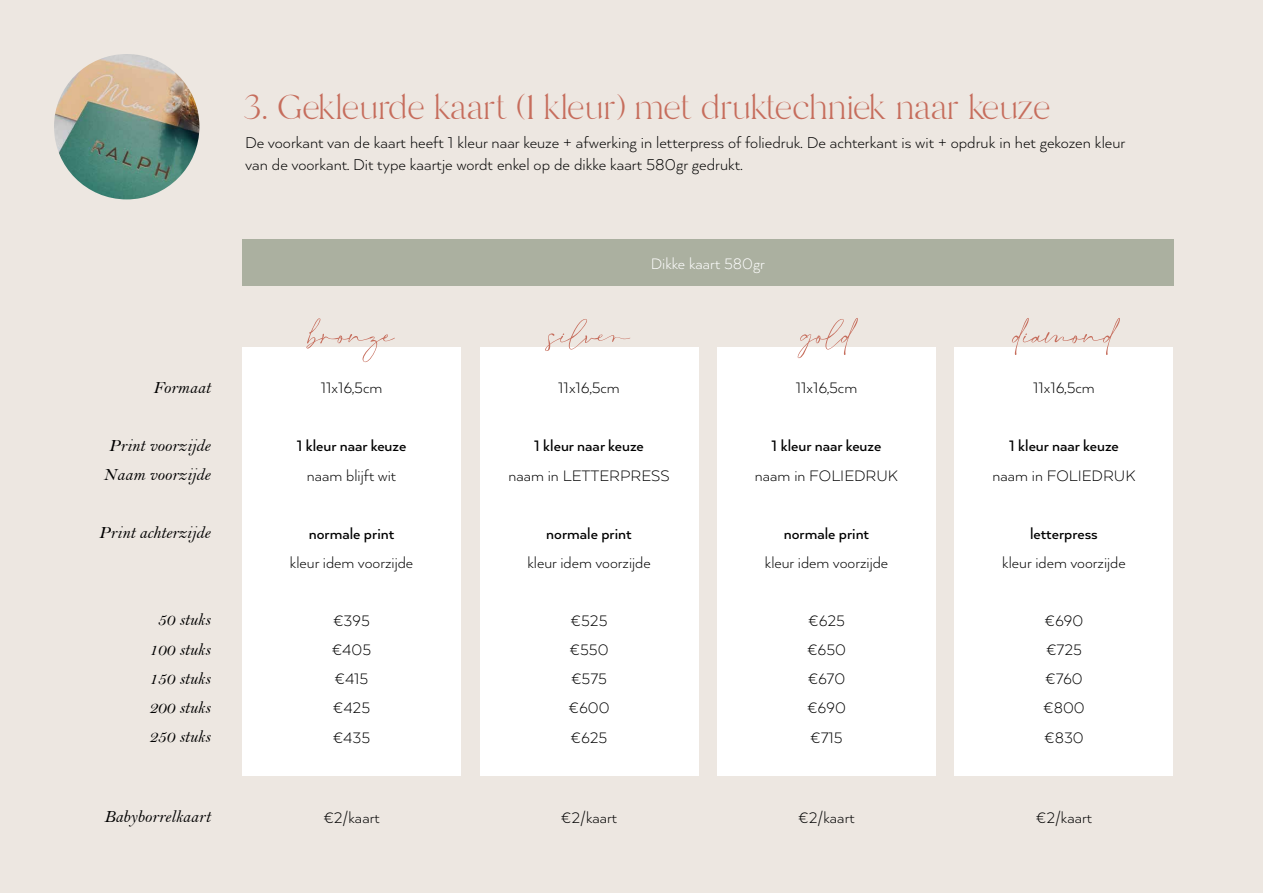
<style>
.page{position:relative;width:1263px;height:893px;background:#ede7e1}
.page>*{position:absolute;margin:0;border:0;box-sizing:border-box;transform-origin:0 0}
.t1{font:51.9px "Salty Feathers";color:#c66d5c}
.t2{font:49.5px "Branch";color:#c66d5c}
.t3{font:300 18px/21.6px "Arquitecta";color:#000}
.t4{font:300 17.4px/29.1px "Arquitecta";color:#000}
.t5{font:500 17.4px "Arquitecta";color:#000}
.t6{font:17.4px/29.1px "Bell MT Italic";color:#000;text-align:center}
.t7{font:300 17.4px "Arquitecta";color:#fff}
</style>
<div class="page">
<div style="left:242px;top:347px;width:219px;height:429px;background:#fff"></div>
<div style="left:480px;top:347px;width:218px;height:429px;background:#fff"></div>
<div style="left:717px;top:347px;width:219px;height:429px;background:#fff"></div>
<div style="left:242px;top:239px;width:931px;height:47px;background:#abb0a0"></div>
<div style="left:954px;top:347px;width:219px;height:429px;background:#fff"></div>
<img style="left:54px;top:54px;width:145px;height:145px;border-radius:73px">
<h2 class="t2" style="left:242px;top:85px;width:810px">3. Gekleurde kaart (1 kleur) met druktechniek naar keuze</h2>
<p class="t3" style="left:245px;top:131px;width:882px">De voorkant van de kaart heeft 1 kleur naar keuze + afwerking in letterpress of foliedruk. De achterkant is wit + opdruk in het gekozen kleur van de voorkant. Dit type kaartje wordt enkel op de dikke kaart 580gr gedrukt.</p>
<p class="t7" style="left:651px;top:253px;width:115px">Dikke kaart 580gr</p>
<h1 class="t1" style="left:309px;top:305px;width:87px">bronze</h1>
<h1 class="t1" style="left:548px;top:305px;width:84px">silver</h1>
<h1 class="t1" style="left:800px;top:305px;width:54px">gold</h1>
<h1 class="t1" style="left:1013px;top:305px;width:103px">diamond</h1>
<p class="t6" style="left:153px;top:372px;width:59px">Formaat</p>
<p class="t4" style="left:321px;top:373px;width:63px">11x16,5cm</p>
<p class="t4" style="left:558px;top:373px;width:63px">11x16,5cm</p>
<p class="t4" style="left:796px;top:373px;width:63px">11x16,5cm</p>
<p class="t4" style="left:1033px;top:373px;width:63px">11x16,5cm</p>
<p class="t6" style="left:103px;top:431px;width:109px">Print voorzijde<br>Naam voorzijde</p>
<p class="t5" style="left:297px;top:435px;width:111px">1 kleur naar keuze</p>
<p class="t4" style="left:307px;top:460px;width:91px">naam blijft wit</p>
<p class="t5" style="left:534px;top:435px;width:111px">1 kleur naar keuze</p>
<p class="t4" style="left:508px;top:460px;width:163px">naam in LETTERPRESS</p>
<p class="t5" style="left:772px;top:435px;width:111px">1 kleur naar keuze</p>
<p class="t4" style="left:755px;top:460px;width:144px">naam in FOLIEDRUK</p>
<p class="t5" style="left:1009px;top:435px;width:111px">1 kleur naar keuze</p>
<p class="t4" style="left:992px;top:460px;width:144px">naam in FOLIEDRUK</p>
<p class="t6" style="left:99px;top:518px;width:113px">Print achterzijde</p>
<p class="t5" style="left:309px;top:523px;width:87px">normale print</p>
<p class="t4" style="left:290px;top:547px;width:125px">kleur idem voorzijde</p>
<p class="t5" style="left:546px;top:523px;width:87px">normale print</p>
<p class="t4" style="left:527px;top:547px;width:125px">kleur idem voorzijde</p>
<p class="t5" style="left:784px;top:523px;width:87px">normale print</p>
<p class="t4" style="left:765px;top:547px;width:125px">kleur idem voorzijde</p>
<p class="t5" style="left:1030px;top:523px;width:69px">letterpress</p>
<p class="t4" style="left:1002px;top:547px;width:125px">kleur idem voorzijde</p>
<p class="t6" style="left:149px;top:605px;width:63px">50 stuks<br>100 stuks<br>150 stuks<br>200 stuks<br>250 stuks</p>
<p class="t4" style="left:332px;top:606px;width:41px">€395 €405 €415 €425 €435</p>
<p class="t4" style="left:569px;top:606px;width:42px">€525 €550 €575 €600 €625</p>
<p class="t4" style="left:807px;top:606px;width:40px;text-align:justify">€625 €650 €670 €690 €715</p>
<p class="t4" style="left:1043px;top:606px;width:43px">€690 €725 €760 €800 €830</p>
<p class="t6" style="left:104px;top:802px;width:108px">Babyborrelkaart</p>
<p class="t4" style="left:323px;top:803px;width:58px">€2/kaart</p>
<p class="t4" style="left:561px;top:803px;width:58px">€2/kaart</p>
<p class="t4" style="left:798px;top:803px;width:58px">€2/kaart</p>
<p class="t4" style="left:1036px;top:803px;width:58px">€2/kaart</p>
</div>
